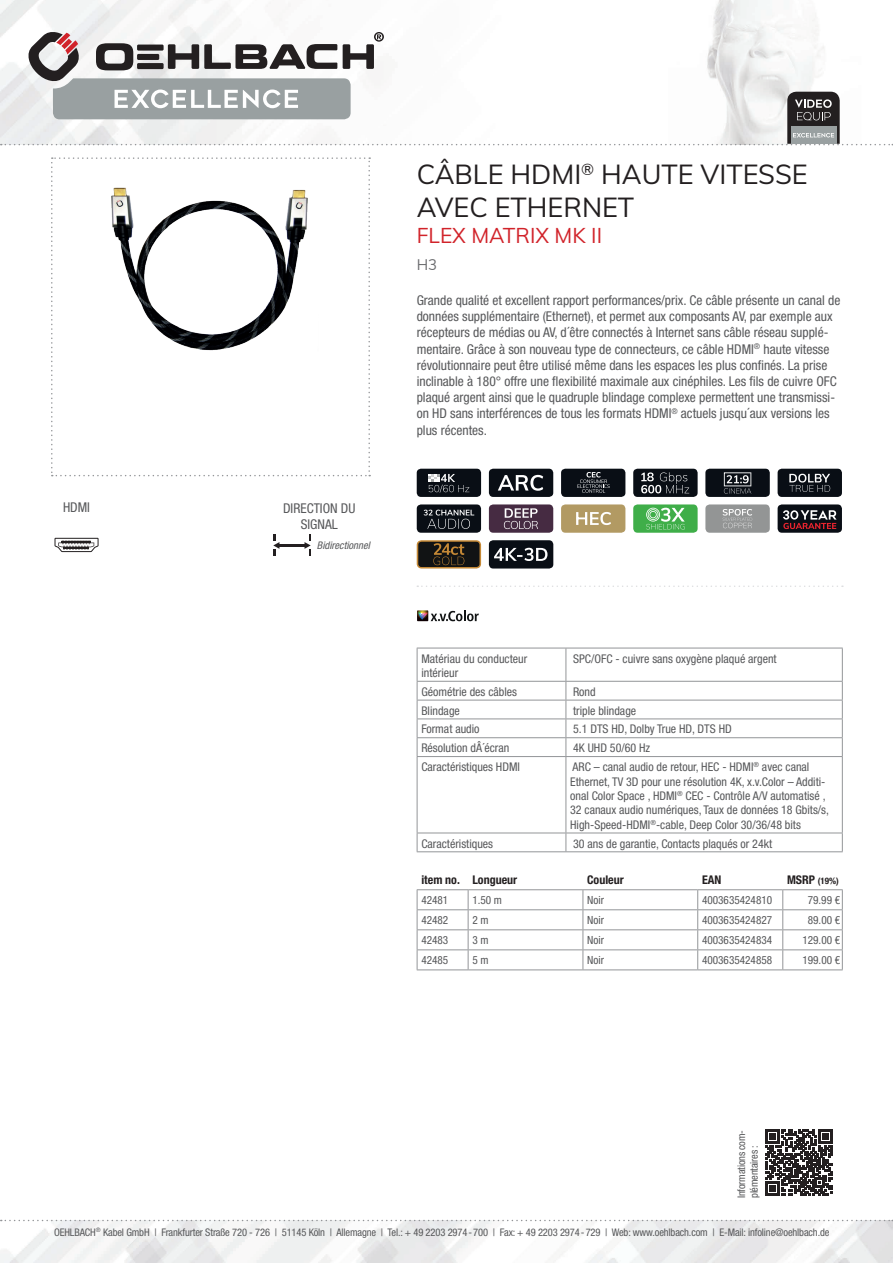
<style>
.page{position:relative;width:893px;height:1263px;background:#fff}
.page>*{position:absolute;margin:0;border:0;box-sizing:border-box;transform-origin:0 0}
.t1{font:27px/32.4px "Muli";color:#231f20}
.t2{font:21px "Muli";color:#d1232a}
.t3{font:15px "Muli";color:#6c6d70}
.t4{font:condensed 13.5px/16.2px "Helvetica Neue LTW1 G";color:#57585a}
.t5{font:condensed 12px/14.4px "Helvetica Neue LTW1 G";color:#57585a}
.t6{font:700 condensed 12px "Helvetica Neue LTW1 G";color:#231f20}
.t7{font:condensed 11.25px "Helvetica Neue LTW1 G";color:#57585a}
.t8{font:condensed 10.5px/12.6px "Helvetica Neue LTW1 G";letter-spacing:-.01em;color:#57585a}
.t9{font:italic condensed 10.5px "Helvetica Neue LTW1 G";color:#57585a}
.t10{font:700 condensed 9px "Helvetica Neue LTW1 G";color:#231f20}
.s1{font-size:12px}
</style>
<div class="page">
<img style="left:0;top:1220px;width:893px;height:43px">
<img style="left:0;top:0;width:818px;height:145px">
<svg style="left:1px;top:1220px;width:892px;height:1px"></svg>
<svg style="left:51px;top:157px;width:319px;height:319px"></svg>
<div style="left:417px;top:469px;width:64px;height:28px;background:#090e15;border-radius:4px"></div>
<svg style="left:428px;top:474px;width:41px;height:19px"></svg>
<div style="left:417px;top:504px;width:64px;height:29px;background:#090e15;border-radius:4px"></div>
<svg style="left:424px;top:510px;width:50px;height:19px"></svg>
<svg style="left:417px;top:540px;width:64px;height:28px;background:#3e311f"></svg>
<svg style="left:417px;top:610px;width:62px;height:11px"></svg>
<div style="left:489px;top:469px;width:64px;height:28px;background:#090e15;border-radius:4px"></div>
<svg style="left:498px;top:475px;width:45px;height:16px"></svg>
<div style="left:489px;top:504px;width:64px;height:29px;background:#462b42;border-radius:4px"></div>
<svg style="left:504px;top:508px;width:34px;height:21px"></svg>
<div style="left:489px;top:540px;width:64px;height:28px;background:#090e15;border-radius:4px"></div>
<svg style="left:494px;top:548px;width:53px;height:13px"></svg>
<div style="left:561px;top:469px;width:64px;height:28px;background:#090e15;border-radius:4px"></div>
<svg style="left:577px;top:472px;width:33px;height:21px"></svg>
<div style="left:561px;top:504px;width:64px;height:29px;background:#b29a63;border-radius:4px"></div>
<svg style="left:576px;top:512px;width:35px;height:13px"></svg>
<div style="left:633px;top:469px;width:65px;height:28px;background:#090e15;border-radius:4px"></div>
<svg style="left:641px;top:472px;width:48px;height:21px"></svg>
<div style="left:633px;top:504px;width:65px;height:29px;background:#3fae49;border-radius:4px"></div>
<svg style="left:646px;top:508px;width:39px;height:21px"></svg>
<div style="left:705px;top:469px;width:65px;height:28px;background:#090e15;border-radius:4px"></div>
<svg style="left:724px;top:472px;width:27px;height:22px"></svg>
<div style="left:705px;top:504px;width:65px;height:29px;background:#939595;border-radius:4px"></div>
<svg style="left:723px;top:509px;width:29px;height:19px"></svg>
<div style="left:778px;top:469px;width:64px;height:28px;background:#090e15;border-radius:4px"></div>
<svg style="left:789px;top:474px;width:41px;height:18px"></svg>
<div style="left:778px;top:504px;width:64px;height:29px;background:#090e15;border-radius:4px"></div>
<svg style="left:783px;top:510px;width:54px;height:19px"></svg>
<svg style="left:55px;top:538px;width:44px;height:14px"></svg>
<hr style="left:279px;top:544px;width:26px;height:3px;background:#231f20">
<svg style="left:273px;top:534px;width:6px;height:21px"></svg>
<svg style="left:304px;top:534px;width:7px;height:21px"></svg>
<svg style="left:417px;top:585px;width:426px;height:2px"></svg>
<svg style="left:766px;top:1129px;width:66px;height:67px"></svg>
<svg style="left:1px;top:31px;width:892px;height:114px"></svg>
<svg style="left:417px;top:890px;width:426px;height:79px"></svg>
<hr style="left:417px;top:969px;width:51px;height:1px;background:#939598">
<hr style="left:468px;top:969px;width:115px;height:1px;background:#939598">
<hr style="left:583px;top:969px;width:115px;height:1px;background:#939598">
<hr style="left:698px;top:969px;width:85px;height:1px;background:#939598">
<hr style="left:783px;top:969px;width:60px;height:1px;background:#939598">
<hr style="left:417px;top:889px;width:51px;height:1px;background:#939598">
<hr style="left:468px;top:889px;width:115px;height:1px;background:#939598">
<hr style="left:583px;top:889px;width:115px;height:1px;background:#939598">
<hr style="left:698px;top:889px;width:85px;height:1px;background:#939598">
<hr style="left:783px;top:889px;width:60px;height:1px;background:#939598">
<svg style="left:417px;top:648px;width:426px;height:108px"></svg>
<hr style="left:417px;top:756px;width:149px;height:1px;background:#939598">
<hr style="left:417px;top:757px;width:1px;height:76px;background:#939598">
<hr style="left:566px;top:756px;width:277px;height:1px;background:#939598">
<hr style="left:566px;top:757px;width:1px;height:76px;background:#939598">
<hr style="left:842px;top:757px;width:1px;height:76px;background:#939598">
<hr style="left:417px;top:833px;width:149px;height:1px;background:#939598">
<svg style="left:417px;top:833px;width:1px;height:18px"></svg>
<hr style="left:566px;top:833px;width:277px;height:1px;background:#939598">
<svg style="left:566px;top:833px;width:1px;height:18px"></svg>
<svg style="left:842px;top:833px;width:1px;height:18px"></svg>
<hr style="left:417px;top:851px;width:149px;height:1px;background:#939598">
<hr style="left:566px;top:851px;width:277px;height:1px;background:#939598">
<p class="t4" style="left:63px;top:499px;width:29px">HDMI</p>
<p class="t4" style="left:283px;top:500px;width:74px;text-align:center">DIRECTION DU<br>SIGNAL</p>
<p class="t9" style="left:317px;top:539px;width:57px">Bidirectionnel</p>
<h1 class="t1" style="left:417px;top:157px;width:393px">CÂBLE HDMI<sup>®</sup> HAUTE VITESSE<br>AVEC ETHERNET</h1>
<h2 class="t2" style="left:417px;top:221px;width:187px">FLEX MATRIX MK II</h2>
<p class="t3" style="left:417px;top:254px;width:22px">H3</p>
<p class="t4" style="left:417px;top:292px;width:425px">Grande qualité et excellent rapport performances/prix. Ce câble présente un canal de données supplémentaire (Ethernet), et permet aux composants AV, par exemple aux récepteurs de médias ou AV, d´être connectés à Internet sans câble réseau supplé&shy;mentaire. Grâce à son nouveau type de connecteurs, ce câble HDMI<sup>®</sup> haute vitesse révolutionnaire peut être utilisé même dans les espaces les plus confinés. La prise inclinable à 180° offre une flexibilité maximale aux cinéphiles. Les fils de cuivre OFC plaqué argent ainsi que le quadruple blindage complexe permettent une transmissi&shy;on HD sans interférences de tous les formats HDMI<sup>®</sup> actuels jusqu´aux versions les plus récentes.</p>
<p class="t5" style="left:421px;top:651px;width:107px">Matériau du conducteur intérieur</p>
<p class="t5" style="left:573px;top:651px;width:205px">SPC/OFC - cuivre sans oxygène plaqué argent</p>
<p class="t5" style="left:421px;top:684px;width:97px">Géométrie des câbles</p>
<p class="t5" style="left:573px;top:684px;width:24px">Rond</p>
<p class="t5" style="left:421px;top:703px;width:40px">Blindage</p>
<p class="t5" style="left:573px;top:703px;width:65px">triple blindage</p>
<p class="t5" style="left:421px;top:722px;width:60px">Format audio</p>
<p class="t5" style="left:573px;top:722px;width:160px">5.1 DTS HD, Dolby True HD, DTS HD</p>
<p class="t5" style="left:421px;top:741px;width:89px">Résolution dÂ´écran</p>
<p class="t5" style="left:573px;top:741px;width:79px">4K UHD 50/60 Hz</p>
<p class="t5" style="left:421px;top:760px;width:100px">Caractéristiques HDMI</p>
<p class="t5" style="left:570px;top:760px;width:260px">ARC – canal audio de retour, HEC - HDMI<sup>®</sup> avec canal Ethernet, TV 3D pour une résolution 4K, x.v.Color – Additi&shy;onal Color Space , HDMI<sup>®</sup> CEC - Contrôle A/V automatisé , 32 canaux audio numériques, Taux de données 18 Gbits/s, High-Speed-HDMI<sup>®</sup>-cable, Deep Color 30/36/48 bits</p>
<p class="t5" style="left:421px;top:836px;width:73px">Caractéristiques</p>
<p class="t5" style="left:573px;top:836px;width:201px">30 ans de garantie, Contacts plaqués or 24kt</p>
<p class="t6" style="left:421px;top:872px;width:97px">item no. Longueur</p>
<p class="t6" style="left:587px;top:872px;width:38px">Couleur</p>
<p class="t6" style="left:702px;top:872px;width:21px">EAN</p>
<p class="t10" style="left:787px;top:875px;width:53px"><span class="s1">MSRP</span> (19%)</p>
<p class="t7" style="left:421px;top:893px;width:28px">42481</p>
<p class="t7" style="left:472px;top:893px;width:31px">1.50 m</p>
<p class="t7" style="left:587px;top:893px;width:18px">Noir</p>
<p class="t7" style="left:702px;top:893px;width:72px">4003635424810</p>
<p class="t7" style="left:808px;top:893px;width:34px">79.99 €</p>
<p class="t7" style="left:421px;top:913px;width:28px">42482</p>
<p class="t7" style="left:472px;top:913px;width:18px">2 m</p>
<p class="t7" style="left:587px;top:913px;width:18px">Noir</p>
<p class="t7" style="left:702px;top:913px;width:72px">4003635424827</p>
<p class="t7" style="left:808px;top:913px;width:34px">89.00 €</p>
<p class="t7" style="left:421px;top:933px;width:28px">42483</p>
<p class="t7" style="left:472px;top:933px;width:18px">3 m</p>
<p class="t7" style="left:587px;top:933px;width:18px">Noir</p>
<p class="t7" style="left:702px;top:933px;width:72px">4003635424834</p>
<p class="t7" style="left:802px;top:933px;width:39px">129.00 €</p>
<p class="t7" style="left:421px;top:953px;width:28px">42485</p>
<p class="t7" style="left:472px;top:953px;width:18px">5 m</p>
<p class="t7" style="left:587px;top:953px;width:18px">Noir</p>
<p class="t7" style="left:702px;top:953px;width:72px">4003635424858</p>
<p class="t7" style="left:802px;top:953px;width:39px">199.00 €</p>
<p class="t8" style="left:735px;top:1198px;width:70px;rotate:-90deg">Informations com&shy;plémentaires :</p>
<p class="t8" style="left:54px;top:1226px;width:777px">OEHLBACH<sup>®</sup> Kabel GmbH | Frankfurter Straße 720 - 726 | 51145 Köln | Allemagne | Tel.: + 49 2203 2974-700 | Fax: + 49 2203 2974-729 | Web: www.oehlbach.com | E-Mail: infoline@oehlbach.de</p>
</div>
